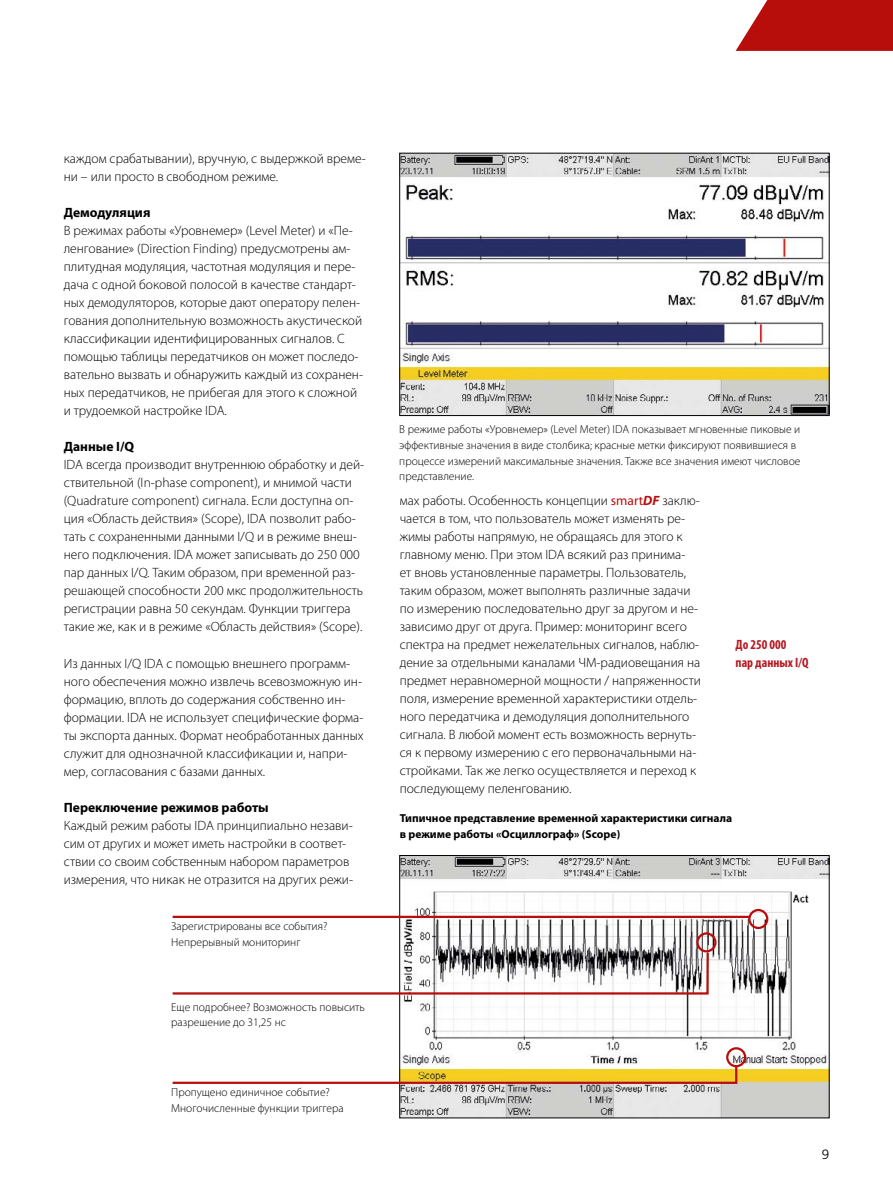
<style>
.page{position:relative;width:893px;height:1187px;background:#fff}
.page>*{position:absolute;margin:0;border:0;box-sizing:border-box;transform-origin:0 0}
.t1{font:300 13.5px/18px "Myriad Pro";color:#000}
.t2{font:700 13.5px "Myriad Pro";color:#000}
.t3{font:700 condensed 13.5px/18px "Myriad Pro";color:#b61820}
.t4{font:300 13.5px "Frutiger LT";color:#000}
.t5{font:300 11.55px/15.8px "Myriad Pro";color:#000}
.t6{font:700 11.55px/15.8px "Myriad Pro";color:#000}
.s1{font-weight:400;color:#b70e0c}
.s2{font-weight:700;font-style:italic;color:#b70e0c}
</style>
<div class="page">
<svg style="left:736px;top:0;width:157px;height:51px;background:#be2624"></svg>
<img style="left:401px;top:857px;width:427px;height:259px">
<div style="left:399px;top:855px;width:431px;height:263px;border:1px solid #000"></div>
<img style="left:401px;top:155px;width:427px;height:259px">
<div style="left:399px;top:153px;width:431px;height:263px;border:1px solid #000"></div>
<div style="left:696px;top:932px;width:20px;height:20px;border:2px solid #b70e0c;border-radius:50%"></div>
<hr style="left:173px;top:915px;width:577px;height:2px;background:#b70e0c">
<div style="left:748px;top:908px;width:20px;height:21px;border:2px solid #b70e0c;border-radius:50%"></div>
<svg style="left:172px;top:950px;width:538px;height:45px"></svg>
<div style="left:726px;top:1047px;width:20px;height:20px;border:2px solid #b70e0c;border-radius:50%"></div>
<svg style="left:172px;top:1064px;width:566px;height:20px"></svg>
<p class="t1" style="left:64px;top:150px;width:303px">каждом срабатывании), вручную, с выдержкой време&shy;ни – или просто в свободном режиме.</p>
<p class="t2" style="left:64px;top:204px;width:88px">Демодуляция</p>
<p class="t1" style="left:64px;top:222px;width:301px">В режимах работы «Уровнемер» (Level Meter) и «Пе&shy;ленгование» (Direction Finding) предусмотрены ам&shy;плитудная модуляция, частотная модуляция и пере&shy;дача с одной боковой полосой в качестве стандарт&shy;ных демодуляторов, которые дают оператору пелен&shy;гования дополнительную возможность акустической классификации идентифицированных сигналов. С помощью таблицы передатчиков он может последо&shy;вательно вызвать и обнаружить каждый из сохранен&shy;ных передатчиков, не прибегая для этого к сложной и трудоемкой настройке IDA.</p>
<p class="t2" style="left:64px;top:438px;width:72px">Данные I/Q</p>
<p class="t1" style="left:64px;top:456px;width:302px">IDA всегда производит внутреннюю обработку и дей&shy;ствительной (In-phase component), и мнимой части (Quadrature component) сигнала. Если доступна оп&shy;ция «Область действия» (Scope), IDA позволит рабо&shy;тать с сохраненными данными I/Q и в режиме внеш&shy;него подключения. IDA может записывать до 250 000 пар данных I/Q. Таким образом, при временной раз&shy;решающей способности 200 мкс продолжительность регистрации равна 50 секундам. Функции триггера такие же, как и в режиме «Область действия» (Scope).</p>
<p class="t1" style="left:64px;top:654px;width:301px">Из данных I/Q IDA с помощью внешнего программ&shy;ного обеспечения можно извлечь всевозможную ин&shy;формацию, вплоть до содержания собственно ин&shy;формации. IDA не использует специфические форма&shy;ты экспорта данных. Формат необработанных данных служит для однозначной классификации и, напри&shy;мер, согласования с базами данных.</p>
<p class="t2" style="left:64px;top:798px;width:206px">Переключение режимов работы</p>
<p class="t1" style="left:64px;top:816px;width:291px">Каждый режим работы IDA принципиально незави&shy;сим от других и может иметь настройки в соответ&shy;ствии со своим собственным набором параметров измерения, что никак не отразится на других режи-</p>
<p class="t5" style="left:171px;top:918px;width:158px">Зарегистрированы все события?<br>Непрерывный мониторинг</p>
<p class="t5" style="left:171px;top:999px;width:195px">Еще подробнее? Возможность повысить разрешение до 31,25 нс</p>
<p class="t5" style="left:171px;top:1084px;width:174px">Пропущено единичное событие?<br>Многочисленные функции триггера</p>
<p class="t5" style="left:399px;top:421px;width:403px">В режиме работы «Уровнемер» (Level Meter) IDA показывает мгновенные пиковые и эффективные значения в виде столбика; красные метки фиксируют появившиеся в процессе измерений максимальные значения. Также все значения имеют числовое представление.</p>
<p class="t1" style="left:400px;top:491px;width:303px">мах работы. Особенность концепции <span class="s1">smart</span><span class="s2">DF</span> заклю&shy;чается в том, что пользователь может изменять ре&shy;жимы работы напрямую, не обращаясь для этого к главному меню. При этом IDA всякий раз принима-<br>ет вновь установленные параметры. Пользователь, таким образом, может выполнять различные задачи по измерению последовательно друг за другом и не&shy;зависимо друг от друга. Пример: мониторинг всего спектра на предмет нежелательных сигналов, наблю&shy;дение за отдельными каналами ЧМ-радиовещания на предмет неравномерной мощности / напряженности поля, измерение временной характеристики отдель&shy;ного передатчика и демодуляция дополнительного сигнала. В любой момент есть возможность вернуть&shy;ся к первому измерению с его первоначальными на&shy;стройками. Так же легко осуществляется и переход к последующему пеленгованию.</p>
<p class="t3" style="left:736px;top:634px;width:74px">До 250 000<br>пар данных I/Q</p>
<p class="t6" style="left:400px;top:810px;width:334px">Типичное представление временной характеристики сигнала в режиме работы «Осциллограф» (Scope)</p>
<p class="t4" style="left:822px;top:1146px;width:9px">9</p>
</div>
